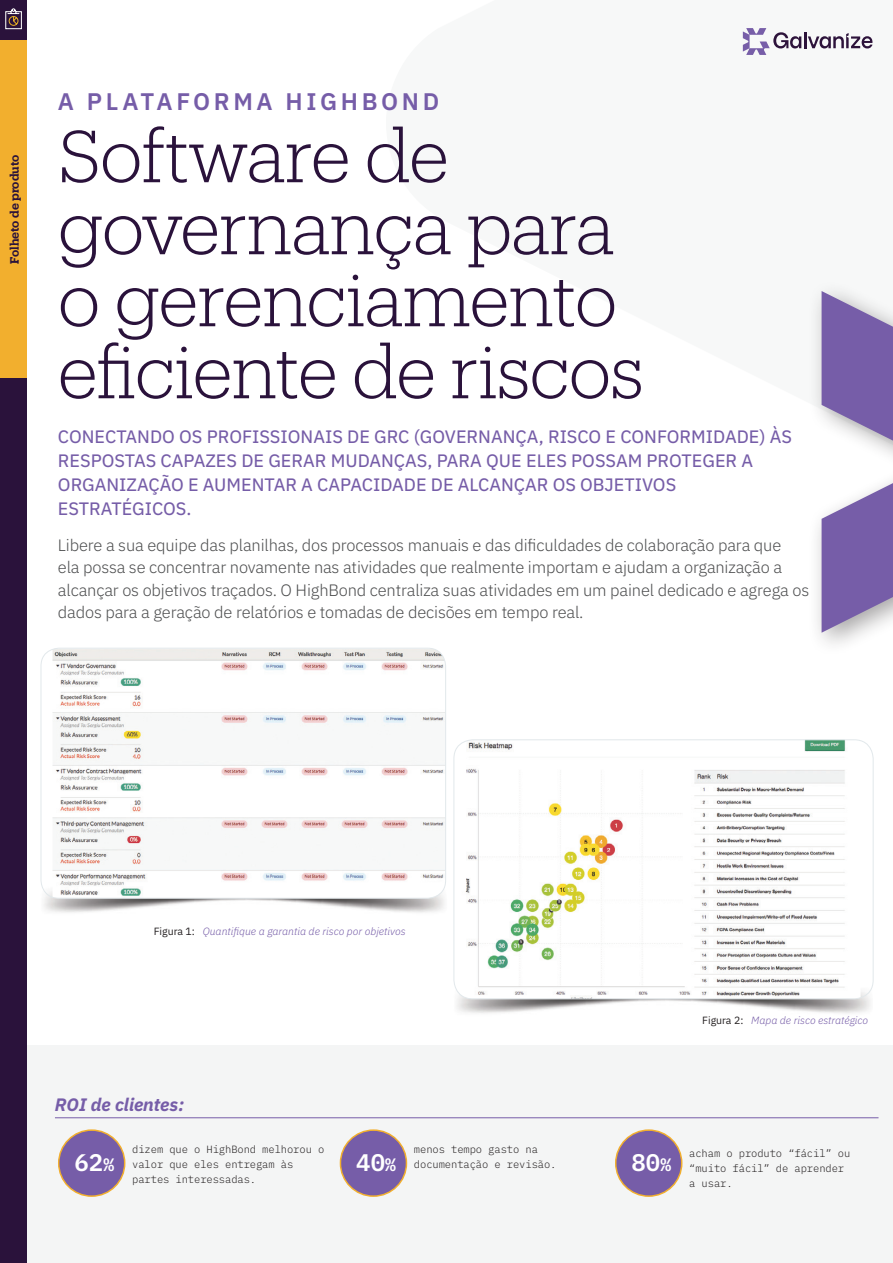
<style>
.page{position:relative;width:893px;height:1263px;background:#fff}
.page>*{position:absolute;margin:0;border:0;box-sizing:border-box;transform-origin:0 0}
.Sheet_Title{font:300 72px/72px "Produkt";letter-spacing:-.015em;color:#2a123b}
.Sheet_Name{font:600 24px "IBM Plex Sans";letter-spacing:.15em;color:#765da8}
.Stats{font:600 24px "IBM Plex Mono";color:#fff}
.Intro_Header{font:18px/24px "IBM Plex Sans Text";color:#765da8}
.Sectionheads{font:italic 700 18px "IBM Plex Sans";color:#765da8}
.Intro{font:300 16.5px/22.5px "IBM Plex Sans";letter-spacing:-.01em;color:#4b4c4d}
.t1{font:600 11.85px "Produkt";letter-spacing:-.005em;color:#2a123b}
.Stats_Copy{font:300 10.5px/15px "IBM Plex Mono";letter-spacing:-.01em;color:#231f20}
.t2{font:italic 300 10.5px "IBM Plex Sans";color:#765da8}
.s1{font-weight:400;font-style:normal;color:#231f20}
.s2{font-size:18px}
</style>
<div class="page">
<div style="left:15px;top:1158px;width:878px;height:105px;background:#f4f5f5"></div>
<div style="left:14px;top:1045px;width:879px;height:168px;background:#f4f5f5"></div>
<hr style="left:55px;top:1117px;width:823px;height:1px;background:#765da8">
<div style="left:59px;top:1130px;width:66px;height:66px;background:#765da8;border-radius:50%"></div>
<div style="left:58px;top:1129px;width:67px;height:68px;border:2px solid #f2af2e;border-radius:50%"></div>
<div style="left:616px;top:1130px;width:66px;height:66px;background:#765da8;border-radius:50%"></div>
<div style="left:615px;top:1129px;width:67px;height:68px;border:2px solid #f2af2e;border-radius:50%"></div>
<div style="left:340px;top:1130px;width:66px;height:66px;background:#765da8;border-radius:50%"></div>
<div style="left:340px;top:1129px;width:67px;height:68px;border:2px solid #f2af2e;border-radius:50%"></div>
<img style="left:42px;top:885px;width:402px;height:28px">
<img style="left:53px;top:649px;width:393px;height:249px">
<div style="left:40px;top:648px;width:406px;height:251px;border:1px solid #e2e8eb;border-radius:18px"></div>
<img style="left:456px;top:987px;width:417px;height:26px">
<img style="left:455px;top:741px;width:405px;height:258px">
<div style="left:453px;top:739px;width:421px;height:260px;border:1px solid #e2e8eb;border-radius:19px"></div>
<svg style="left:743px;top:28px;width:129px;height:27px"></svg>
<div style="left:0;top:0;width:27px;height:1263px;background:#2a123b"></div>
<svg style="left:5px;top:8px;width:17px;height:21px"></svg>
<div style="left:0;top:40px;width:27px;height:338px;background:#f2af2e"></div>
<div style="left:807px;top:280px;width:86px;height:378px;background:#231f20;opacity:.4"></div>
<svg style="left:822px;top:291px;width:71px;height:342px"></svg>
<p class="t1" style="left:6px;top:264px;width:111px;rotate:-90deg">Folheto de produto</p>
<p class="Sheet_Name" style="left:58px;top:83px;width:383px">A PLATAFORMA HIGHBOND</p>
<p class="Sheet_Title" style="left:58px;top:116px;width:588px">Software de governança para o gerenciamento eficiente de riscos</p>
<p class="Intro_Header" style="left:58px;top:423px;width:736px">CONECTANDO OS PROFISSIONAIS DE GRC (GOVERNANÇA, RISCO E CONFORMIDADE) ÀS RESPOSTAS CAPAZES DE GERAR MUDANÇAS, PARA QUE ELES POSSAM PROTEGER A ORGANIZAÇÃO E AUMENTAR A CAPACIDADE DE ALCANÇAR OS OBJETIVOS ESTRATÉGICOS.</p>
<p class="Intro" style="left:58px;top:532px;width:753px">Libere a sua equipe das planilhas, dos processos manuais e das dificuldades de colaboração para que<br>ela possa se concentrar novamente nas atividades que realmente importam e ajudam a organização a alcançar os objetivos traçados. O HighBond centraliza suas atividades em um painel dedicado e agrega os dados para a geração de relatórios e tomadas de decisões em tempo real.</p>
<p class="t2" style="left:154px;top:923px;width:253px"><span class="s1">Figura 1:</span> Quantifique a garantia de risco por objetivos</p>
<p class="t2" style="left:702px;top:1012px;width:168px"><span class="s1">Figura 2:</span> Mapa de risco estratégico</p>
<p class="Sectionheads" style="left:55px;top:1090px;width:131px">ROI de clientes:</p>
<p class="Stats_Copy" style="left:132px;top:1141px;width:194px">dizem que o HighBond melhorou o valor que eles entregam às partes interessadas.</p>
<p class="Stats_Copy" style="left:414px;top:1141px;width:144px">menos tempo gasto na documentação e revisão.</p>
<p class="Stats_Copy" style="left:689px;top:1145px;width:163px">acham o produto “fácil” ou “muito fácil” de aprender a usar.</p>
<p class="Stats" style="left:75px;top:1143px;width:41px">62<span class="s2">%</span></p>
<p class="Stats" style="left:356px;top:1143px;width:41px">40<span class="s2">%</span></p>
<p class="Stats" style="left:632px;top:1143px;width:41px">80<span class="s2">%</span></p>
</div>
